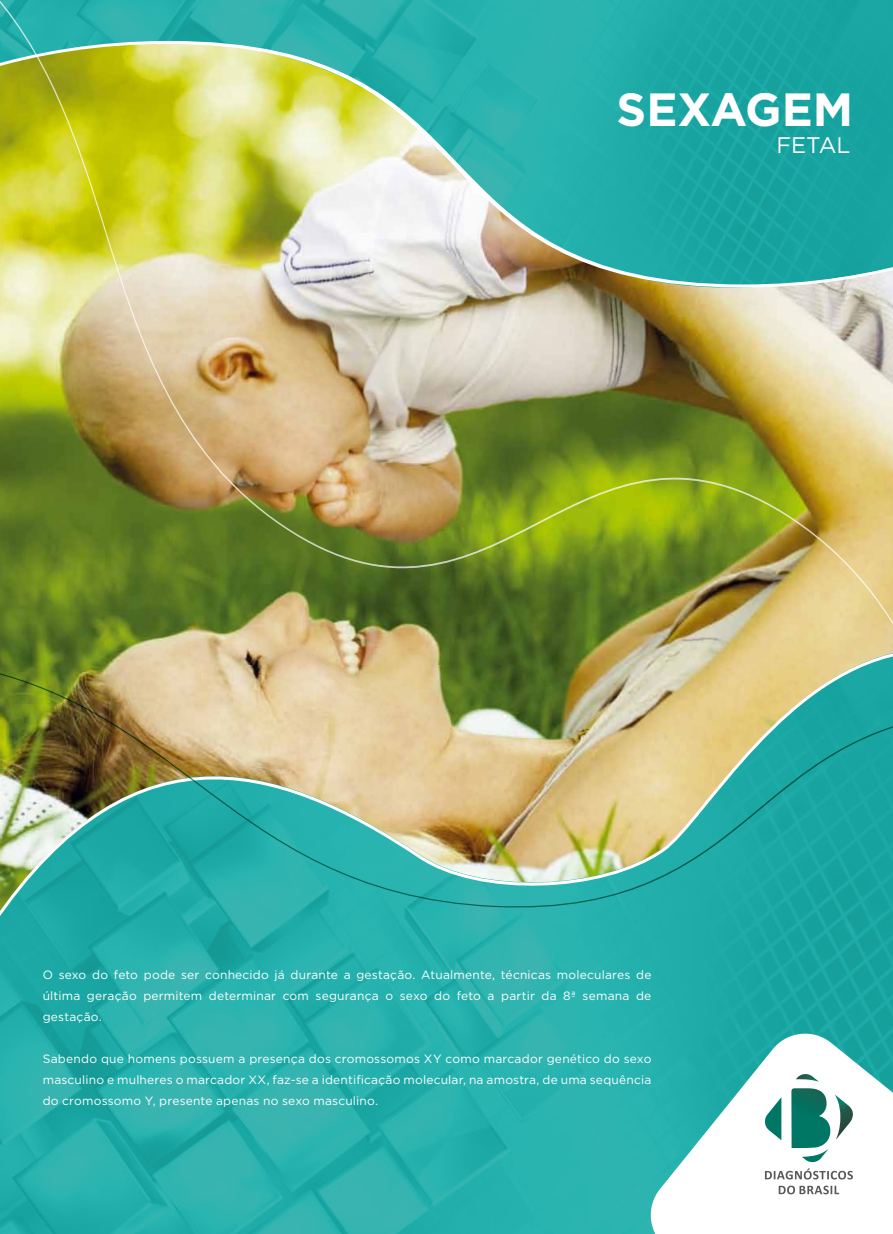
<style>
.page{position:relative;width:893px;height:1234px;background:#fff}
.page>*{position:absolute;margin:0;border:0;box-sizing:border-box;transform-origin:0 0}
.t1{font:700 46.5px "Gotham";color:#fff}
.t2{font:22.5px "Gotham";color:#fff}
.t3{font:12px/21px "Gotham";letter-spacing:.015em;color:#fff;text-align:justify}
</style>
<div class="page">
<img style="left:0;top:949px;width:893px;height:284px">
<svg style="left:0;top:664px;width:893px;height:285px;background:#25aca7"></svg>
<img style="left:0;top:0;width:893px;height:664px">
<img style="left:0;top:665px;width:893px;height:242px">
<svg style="left:646px;top:1028px;width:247px;height:205px"></svg>
<svg style="left:779px;top:1185px;width:60px;height:8px"></svg>
<svg style="left:763px;top:1087px;width:90px;height:92px"></svg>
<svg style="left:796px;top:1073px;width:23px;height:8px"></svg>
<h1 class="t1" style="left:617px;top:79px;width:238px">SEXAGEM</h1>
<h2 class="t2" style="left:776px;top:131px;width:76px">FETAL</h2>
<p class="t3" style="left:43px;top:963px;width:610px">O sexo do feto pode ser conhecido já durante a gestação. Atualmente, técnicas moleculares de última geração permitem determinar com segurança o sexo do feto a partir da 8ª semana de gestação.</p>
<p class="t3" style="left:43px;top:1047px;width:610px">Sabendo que homens possuem a presença dos cromossomos XY como marcador genético do sexo masculino e mulheres o marcador XX, faz-se a identificação molecular, na amostra, de uma sequência do cromossomo Y, presente apenas no sexo masculino.</p>
</div>
